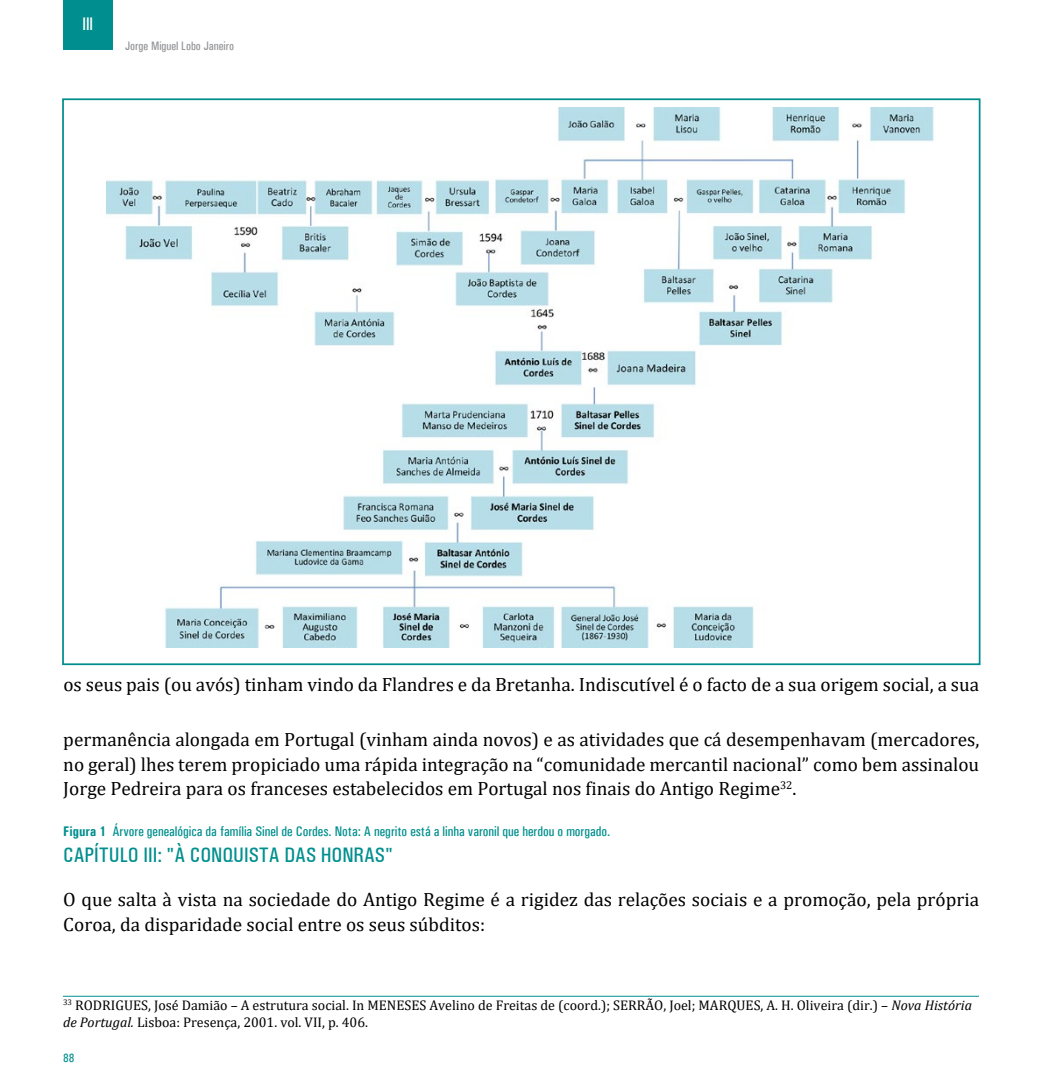
<style>
.page{position:relative;width:1042px;height:1092px;background:#fff}
.page>*{position:absolute;margin:0;border:0;box-sizing:border-box;transform-origin:0 0}
.t1{font:500 condensed 21px "Univers";color:#008f8e}
.t2{font:19.25px/24.5px "Cambria";color:#000;text-align:justify}
.t3{font:extra-condensed 17.5px "Zurich BT";color:#fff}
.t4{font:14px/17.5px "Cambria";color:#000}
.t5{font:500 condensed 14px "Univers";color:#008f8e}
.t6{font:500 condensed 12.25px "Univers";color:#939598}
.t7{font:500 condensed 12.25px "Univers";color:#008f8e}
.s1{font-weight:700}
.s2{font-style:italic}
</style>
<div class="page">
<div style="left:63px;top:0;width:50px;height:50px;background:#008f8e"></div>
<hr style="left:63px;top:995px;width:916px;height:1px;background:#008f8e">
<img style="left:107px;top:107px;width:827px;height:540px">
<p class="t3" style="left:82px;top:14px;width:12px">III</p>
<p class="t6" style="left:125px;top:38px;width:111px">Jorge Miguel Lobo Janeiro</p>
<p class="t2" style="left:63px;top:672px;width:917px">os seus pais (ou avós) tinham vindo da Flandres e da Bretanha. Indiscutível é o facto de a sua origem social, a sua</p>
<p class="t2" style="left:63px;top:727px;width:917px">permanência alongada em Portugal (vinham ainda novos) e as atividades que cá desempenhavam (mercadores, no geral) lhes terem propiciado uma rápida integração na “comunidade mercantil nacional” como bem assinalou Jorge Pedreira para os franceses estabelecidos em Portugal nos finais do Antigo Regime<sup>32</sup>.</p>
<p class="t5" style="left:63px;top:823px;width:548px"><span class="s1">Figura 1</span> Árvore genealógica da família Sinel de Cordes. Nota: A negrito está a linha varonil que herdou o morgado.</p>
<p class="t1" style="left:63px;top:842px;width:331px">CAPÍTULO III: "À CONQUISTA DAS HONRAS"</p>
<p class="t2" style="left:63px;top:887px;width:917px">O que salta à vista na sociedade do Antigo Regime é a rigidez das relações sociais e a promoção, pela própria<br>Coroa, da disparidade social entre os seus súbditos:</p>
<p class="t4" style="left:63px;top:996px;width:910px"><sup>33</sup> RODRIGUES, José Damião – A estrutura social. In MENESES Avelino de Freitas de (coord.); SERRÃO, Joel; MARQUES, A. H. Oliveira (dir.) – <span class="s2">Nova História de Portugal.</span> Lisboa: Presença, 2001. vol. VII, p. 406.</p>
<p class="t7" style="left:63px;top:1050px;width:13px">88</p>
</div>
